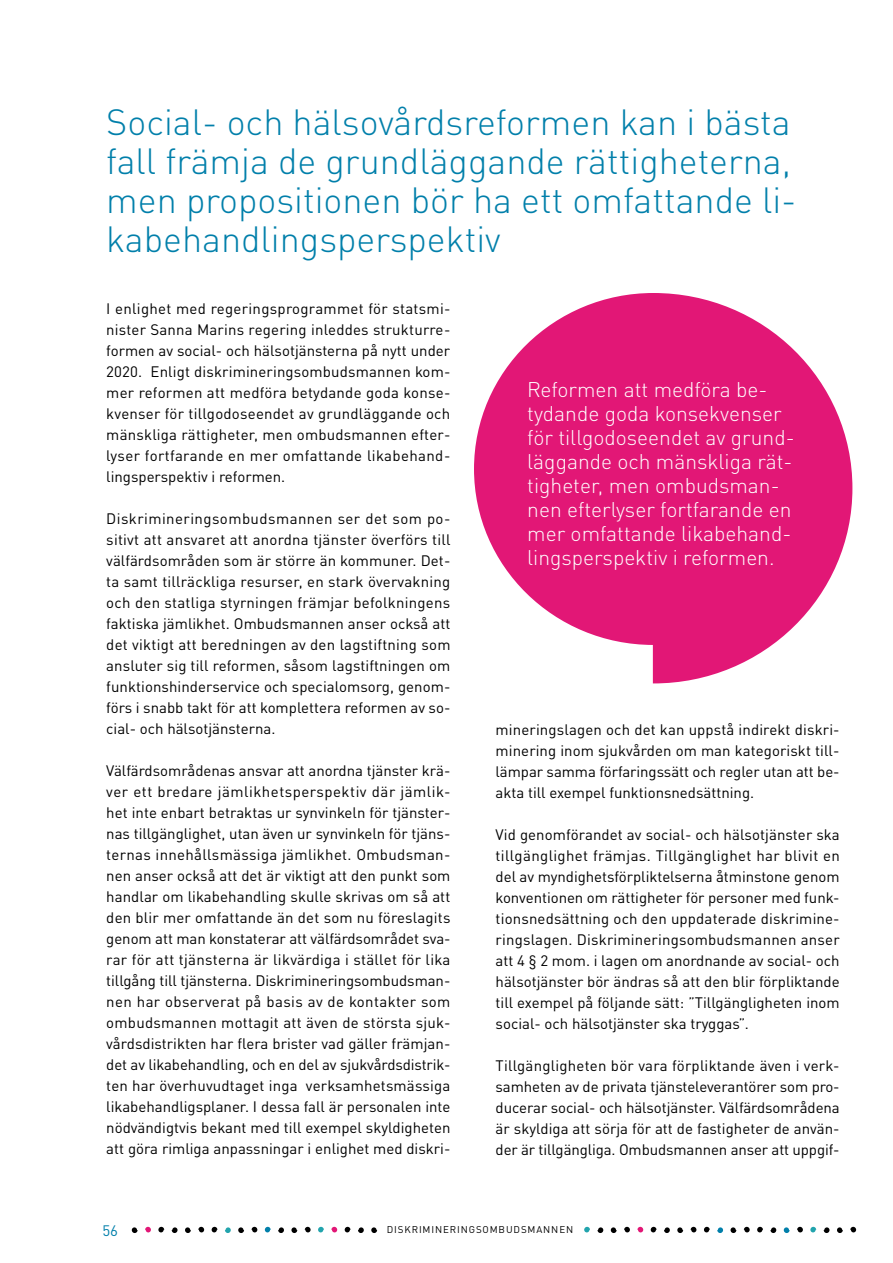
<style>
.page{position:relative;width:893px;height:1263px;background:#fff}
.page>*{position:absolute;margin:0;border:0;box-sizing:border-box;transform-origin:0 0}
._02_pääotsikko{font:300 36px/39px "DINOT";color:#017faa}
.Nosto{font:300 21px/24px "DINOT";color:#fff}
.leipis{font:15px/21px "DINOT";color:#000;text-align:justify}
.t1{font:15px "DINOT";color:#017faa}
.t2{font:9.75px "DINOT";letter-spacing:.09em;color:#000}
</style>
<div class="page">
<svg style="left:185px;top:1227px;width:6px;height:6px"></svg>
<svg style="left:238px;top:1227px;width:6px;height:6px"></svg>
<svg style="left:132px;top:1227px;width:6px;height:6px"></svg>
<svg style="left:225px;top:1227px;width:6px;height:6px"></svg>
<svg style="left:278px;top:1227px;width:6px;height:6px"></svg>
<svg style="left:172px;top:1227px;width:6px;height:6px"></svg>
<svg style="left:198px;top:1227px;width:6px;height:5px"></svg>
<svg style="left:252px;top:1227px;width:5px;height:5px"></svg>
<svg style="left:145px;top:1227px;width:6px;height:5px"></svg>
<svg style="left:212px;top:1227px;width:5px;height:5px"></svg>
<svg style="left:265px;top:1227px;width:6px;height:5px"></svg>
<svg style="left:158px;top:1227px;width:6px;height:5px"></svg>
<svg style="left:291px;top:1227px;width:6px;height:6px"></svg>
<svg style="left:305px;top:1227px;width:6px;height:5px"></svg>
<svg style="left:318px;top:1227px;width:6px;height:5px"></svg>
<svg style="left:677px;top:1227px;width:6px;height:6px"></svg>
<svg style="left:664px;top:1227px;width:6px;height:6px"></svg>
<svg style="left:717px;top:1227px;width:6px;height:6px"></svg>
<svg style="left:637px;top:1227px;width:6px;height:5px"></svg>
<svg style="left:691px;top:1227px;width:5px;height:5px"></svg>
<svg style="left:651px;top:1227px;width:5px;height:5px"></svg>
<svg style="left:704px;top:1227px;width:6px;height:5px"></svg>
<svg style="left:837px;top:1227px;width:6px;height:6px"></svg>
<svg style="left:730px;top:1227px;width:6px;height:6px"></svg>
<svg style="left:784px;top:1227px;width:6px;height:6px"></svg>
<svg style="left:770px;top:1227px;width:6px;height:6px"></svg>
<svg style="left:824px;top:1227px;width:5px;height:6px"></svg>
<svg style="left:850px;top:1227px;width:6px;height:5px"></svg>
<svg style="left:744px;top:1227px;width:6px;height:5px"></svg>
<svg style="left:797px;top:1227px;width:6px;height:5px"></svg>
<svg style="left:757px;top:1227px;width:6px;height:5px"></svg>
<svg style="left:810px;top:1227px;width:6px;height:5px"></svg>
<svg style="left:371px;top:1227px;width:6px;height:6px"></svg>
<svg style="left:358px;top:1227px;width:6px;height:6px"></svg>
<svg style="left:331px;top:1227px;width:6px;height:5px"></svg>
<svg style="left:345px;top:1227px;width:5px;height:5px"></svg>
<svg style="left:611px;top:1227px;width:6px;height:6px"></svg>
<svg style="left:597px;top:1227px;width:6px;height:6px"></svg>
<svg style="left:624px;top:1227px;width:6px;height:5px"></svg>
<svg style="left:584px;top:1227px;width:6px;height:5px"></svg>
<svg style="left:474px;top:293px;width:378px;height:390px;fill:#e21776"></svg>
<h1 class="_02_pääotsikko" style="left:106px;top:102px;width:692px">Social- och hälsovårdsreformen kan i bästa fall främja de grundläggande rättigheterna, men propositionen bör ha ett omfattande li&shy;kabehandlingsperspektiv</h1>
<p class="leipis" style="left:106px;top:298px;width:346px">I enlighet med regeringsprogrammet för statsmi&shy;nister Sanna Marins regering inleddes strukturre&shy;formen av social- och hälsotjänsterna på nytt under 2020. Enligt diskrimineringsombudsmannen kom&shy;mer reformen att medföra betydande goda konse&shy;kvenser för tillgodoseendet av grundläggande och mänskliga rättigheter, men ombudsmannen efter&shy;lyser fortfarande en mer omfattande likabehand&shy;lingsperspektiv i reformen.</p>
<p class="leipis" style="left:106px;top:508px;width:346px">Diskrimineringsombudsmannen ser det som po&shy;sitivt att ansvaret att anordna tjänster överförs till välfärdsområden som är större än kommuner. Det&shy;ta samt tillräckliga resurser, en stark övervakning och den statliga styrningen främjar befolkningens faktiska jämlikhet. Ombudsmannen anser också att det viktigt att beredningen av den lagstiftning som ansluter sig till reformen, såsom lagstiftningen om funktionshinderservice och specialomsorg, genom&shy;förs i snabb takt för att komplettera reformen av so&shy;cial- och hälsotjänsterna.</p>
<p class="leipis" style="left:106px;top:760px;width:346px">Välfärdsområdenas ansvar att anordna tjänster krä&shy;ver ett bredare jämlikhetsperspektiv där jämlik&shy;het inte enbart betraktas ur synvinkeln för tjänster&shy;nas tillgänglighet, utan även ur synvinkeln för tjäns&shy;ternas innehållsmässiga jämlikhet. Ombudsman&shy;nen anser också att det är viktigt att den punkt som handlar om likabehandling skulle skrivas om så att den blir mer omfattande än det som nu föreslagits genom att man konstaterar att välfärdsområdet sva&shy;rar för att tjänsterna är likvärdiga i stället för lika tillgång till tjänsterna. Diskrimineringsombudsman&shy;nen har observerat på basis av de kontakter som ombudsmannen mottagit att även de största sjuk&shy;vårdsdistrikten har flera brister vad gäller främjan&shy;det av likabehandling, och en del av sjukvårdsdistrik&shy;ten har överhuvudtaget inga verksamhetsmässiga likabehandligsplaner. I dessa fall är personalen inte nödvändigtvis bekant med till exempel skyldigheten att göra rimliga anpassningar i enlighet med diskri-</p>
<p class="Nosto" style="left:527px;top:377px;width:269px">Reformen att medföra be&shy;tydande goda konsekvenser för tillgodoseendet av grund&shy;läggande och mänskliga rät&shy;tigheter, men ombudsman&shy;nen efterlyser fortfarande en mer omfattande likabehand&shy;lingsperspektiv i reformen.</p>
<p class="leipis" style="left:496px;top:719px;width:346px">mineringslagen och det kan uppstå indirekt diskri&shy;minering inom sjukvården om man kategoriskt til - lämpar samma förfaringssätt och regler utan att be&shy;akta till exempel funktionsnedsättning.</p>
<p class="leipis" style="left:496px;top:824px;width:346px">Vid genomförandet av social- och hälsotjänster ska tillgänglighet främjas. Tillgänglighet har blivit en del av myndighetsförpliktelserna åtminstone genom konventionen om rättigheter för personer med funk&shy;tionsnedsättning och den uppdaterade diskrimine&shy;ringslagen. Diskrimineringsombudsmannen anser att 4 § 2 mom. i lagen om anordnande av social- och hälsotjänster bör ändras så att den blir förpliktande till exempel på följande sätt: ”Tillgängligheten inom social- och hälsotjänster ska tryggas”.</p>
<p class="leipis" style="left:496px;top:1055px;width:346px">Tillgängligheten bör vara förpliktande även i verk&shy;samheten av de privata tjänsteleverantörer som pro&shy;ducerar social- och hälsotjänster. Välfärdsområdena är skyldiga att sörja för att de fastigheter de använ&shy;der är tillgängliga. Ombudsmannen anser att uppgif-</p>
<p class="t1" style="left:102px;top:1221px;width:17px">56</p>
<p class="t2" style="left:387px;top:1223px;width:188px">DISKRIMINERINGSOMBUDSMANNEN</p>
</div>
